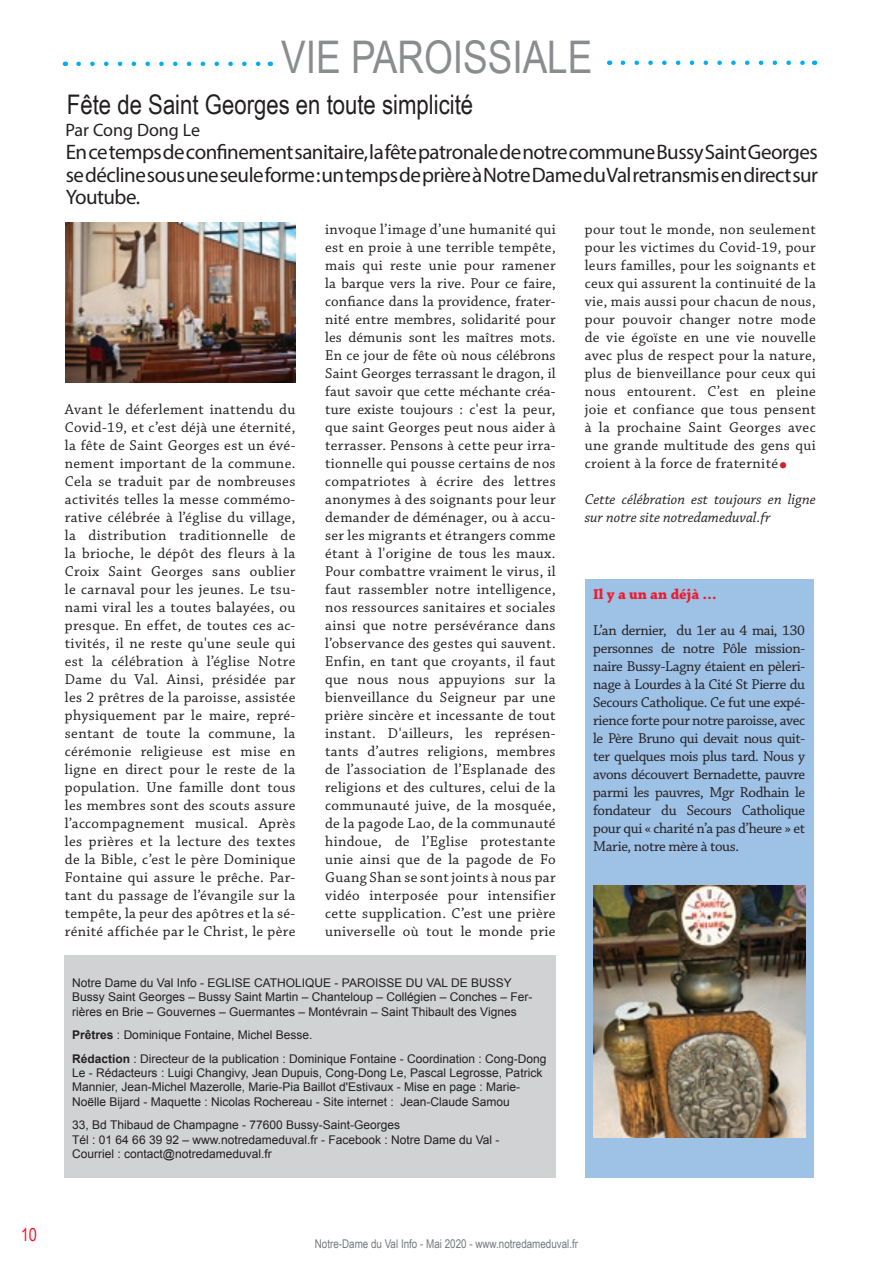
<style>
.page{position:relative;width:893px;height:1263px;background:#fff}
.page>*{position:absolute;margin:0;border:0;box-sizing:border-box;transform-origin:0 0}
.t1{font:45px "Arial Narrow";color:#8a8c8f}
.t2{font:27px "Arial Narrow";color:#231f20}
.t3{font:21px/22.5px "Myriad Pro";letter-spacing:-.025em;color:#231f20;text-align:justify}
.t4{font:18px "Myriad Pro";color:#231f20}
.t5{font:18px "Arial Narrow";color:#ee1b2d}
.t6{font:15px/18px "Chaparral Pro";letter-spacing:.025em;color:#231f20;text-align:justify}
.t7{font:italic 15px/18px "Chaparral Pro";color:#231f20}
.t8{font:700 15px "Chaparral Pro";color:#ee1b2d}
.t9{font:12px/14.4px "Arial";color:#231f20}
.t10{font:12px "Arial Narrow";color:#76787b}
.s1{font-size:30px;color:#d1232a}
.s2{font-weight:700}
</style>
<div class="page">
<div style="left:64px;top:955px;width:492px;height:223px;background:#d1d2d4"></div>
<img style="left:66px;top:223px;width:229px;height:160px">
<svg style="left:79px;top:62px;width:182px;height:4px"></svg>
<svg style="left:623px;top:61px;width:182px;height:4px"></svg>
<div style="left:585px;top:580px;width:229px;height:598px;background:#9ec1e6"></div>
<img style="left:593px;top:886px;width:212px;height:251px">
<p class="t5" style="left:21px;top:1221px;width:18px">10</p>
<h1 class="t1" style="left:281px;top:24px;width:313px">VIE PAROISSIALE</h1>
<h2 class="t2" style="left:67px;top:85px;width:408px">Fête de Saint Georges en toute simplicité</h2>
<h3 class="t3" style="left:66px;top:141px;width:754px">En ce temps de confinement sanitaire, la fête patronale de notre commune Bussy Saint Georges se décline sous une seule forme : un temps de prière à Notre Dame du Val retransmis en direct sur Youtube.</h3>
<p class="t6" style="left:585px;top:221px;width:233px">pour tout le monde, non seulement pour les victimes du Covid-19, pour leurs familles, pour les soignants et ceux qui assurent la continuité de la vie, mais aussi pour chacun de nous, pour pouvoir changer notre mode de vie égoïste en une vie nouvelle avec plus de respect pour la nature, plus de bienveillance pour ceux qui nous entourent. C’est en pleine joie et confiance que tous pensent à la prochaine Saint Georges avec une grande multitude des gens qui croient à la force de fraternité<span class="s1">•</span></p>
<p class="t7" style="left:585px;top:491px;width:233px">Cette célébration est toujours en ligne sur notre site notredameduval.fr</p>
<p class="t4" style="left:66px;top:118px;width:136px">Par Cong Dong Le</p>
<p class="t6" style="left:325px;top:221px;width:232px">invoque l’image d’une humanité qui est en proie à une terrible tempête, mais qui reste unie pour ramener la barque vers la rive. Pour ce faire, confiance dans la providence, frater&shy;nité entre membres, solidarité pour les démunis sont les maîtres mots.<br>En ce jour de fête où nous célébrons Saint Georges terrassant le dragon, il faut savoir que cette méchante créa&shy;ture existe toujours : c'est la peur, que saint Georges peut nous aider à terrasser. Pensons à cette peur irra&shy;tionnelle qui pousse certains de nos compatriotes à écrire des lettres anonymes à des soignants pour leur demander de déménager, ou à accu&shy;ser les migrants et étrangers comme étant à l'origine de tous les maux.<br>Pour combattre vraiment le virus, il faut rassembler notre intelligence, nos ressources sanitaires et sociales ainsi que notre persévérance dans l’observance des gestes qui sauvent.<br>Enfin, en tant que croyants, il faut que nous nous appuyions sur la bienveillance du Seigneur par une prière sincère et incessante de tout instant. D'ailleurs, les représen&shy;tants d’autres religions, membres de l’association de l’Esplanade des religions et des cultures, celui de la communauté juive, de la mosquée, de la pagode Lao, de la communauté hindoue, de l’Eglise protestante unie ainsi que de la pagode de Fo Guang Shan se sont joints à nous par vidéo interposée pour intensifier cette supplication. C’est une prière universelle où tout le monde prie</p>
<p class="t6" style="left:65px;top:401px;width:232px">Avant le déferlement inattendu du Covid-19, et c’est déjà une éternité, la fête de Saint Georges est un évé&shy;nement important de la commune.<br>Cela se traduit par de nombreuses activités telles la messe commémo&shy;rative célébrée à l’église du village, la distribution traditionnelle de la brioche, le dépôt des fleurs à la Croix Saint Georges sans oublier le carnaval pour les jeunes. Le tsu&shy;nami viral les a toutes balayées, ou presque. En effet, de toutes ces ac&shy;tivités, il ne reste qu'une seule qui est la célébration à l’église Notre Dame du Val. Ainsi, présidée par les 2 prêtres de la paroisse, assistée physiquement par le maire, repré&shy;sentant de toute la commune, la cérémonie religieuse est mise en ligne en direct pour le reste de la population. Une famille dont tous les membres sont des scouts assure l’accompagnement musical. Après les prières et la lecture des textes de la Bible, c’est le père Dominique Fontaine qui assure le prêche. Par&shy;tant du passage de l’évangile sur la tempête, la peur des apôtres et la sé&shy;rénité affichée par le Christ, le père</p>
<p class="t8" style="left:593px;top:586px;width:125px">Il y a un an déjà …</p>
<p class="t6" style="left:593px;top:622px;width:213px">L’an dernier, du 1er au 4 mai, 130 personnes de notre Pôle mission&shy;naire Bussy-Lagny étaient en pèleri&shy;nage à Lourdes à la Cité St Pierre du Secours Catholique. Ce fut une expé&shy;rience forte pour notre paroisse, avec le Père Bruno qui devait nous quit&shy;ter quelques mois plus tard. Nous y avons découvert Bernadette, pauvre parmi les pauvres, Mgr Rodhain le fondateur du Secours Catholique pour qui « charité n’a pas d’heure » et Marie, notre mère à tous.</p>
<p class="t9" style="left:72px;top:976px;width:462px">Notre Dame du Val Info - EGLISE CATHOLIQUE - PAROISSE DU VAL DE BUSSY<br>Bussy Saint Georges – Bussy Saint Martin – Chanteloup – Collégien – Conches – Fer&shy;rières en Brie – Gouvernes – Guermantes – Montévrain – Saint Thibault des Vignes</p>
<p class="t9" style="left:72px;top:1023px;width:476px;line-height:23.4px"><span class="s2">Prêtres</span> : Dominique Fontaine, Michel Besse.<br><span class="s2">Rédaction</span> : Directeur de la publication : Dominique Fontaine - Coordination : Cong-Dong</p>
<p class="t9" style="left:72px;top:1066px;width:471px">Le - Rédacteurs : Luigi Changivy, Jean Dupuis, Cong-Dong Le, Pascal Legrosse, Patrick<br>Mannier, Jean-Michel Mazerolle, Marie-Pia Baillot d'Estivaux - Mise en page : Marie-<br>Noëlle Bijard - Maquette : Nicolas Rochereau - Site internet : Jean-Claude Samou</p>
<p class="t9" style="left:72px;top:1118px;width:429px">33, Bd Thibaud de Champagne - 77600 Bussy-Saint-Georges<br>Tél : 01 64 66 39 92 – www.notredameduval.fr - Facebook : Notre Dame du Val -<br>Courriel : contact@notredameduval.fr</p>
<p class="t10" style="left:315px;top:1235px;width:265px">Notre-Dame du Val Info - Mai 2020 - www.notredameduval.fr</p>
</div>
